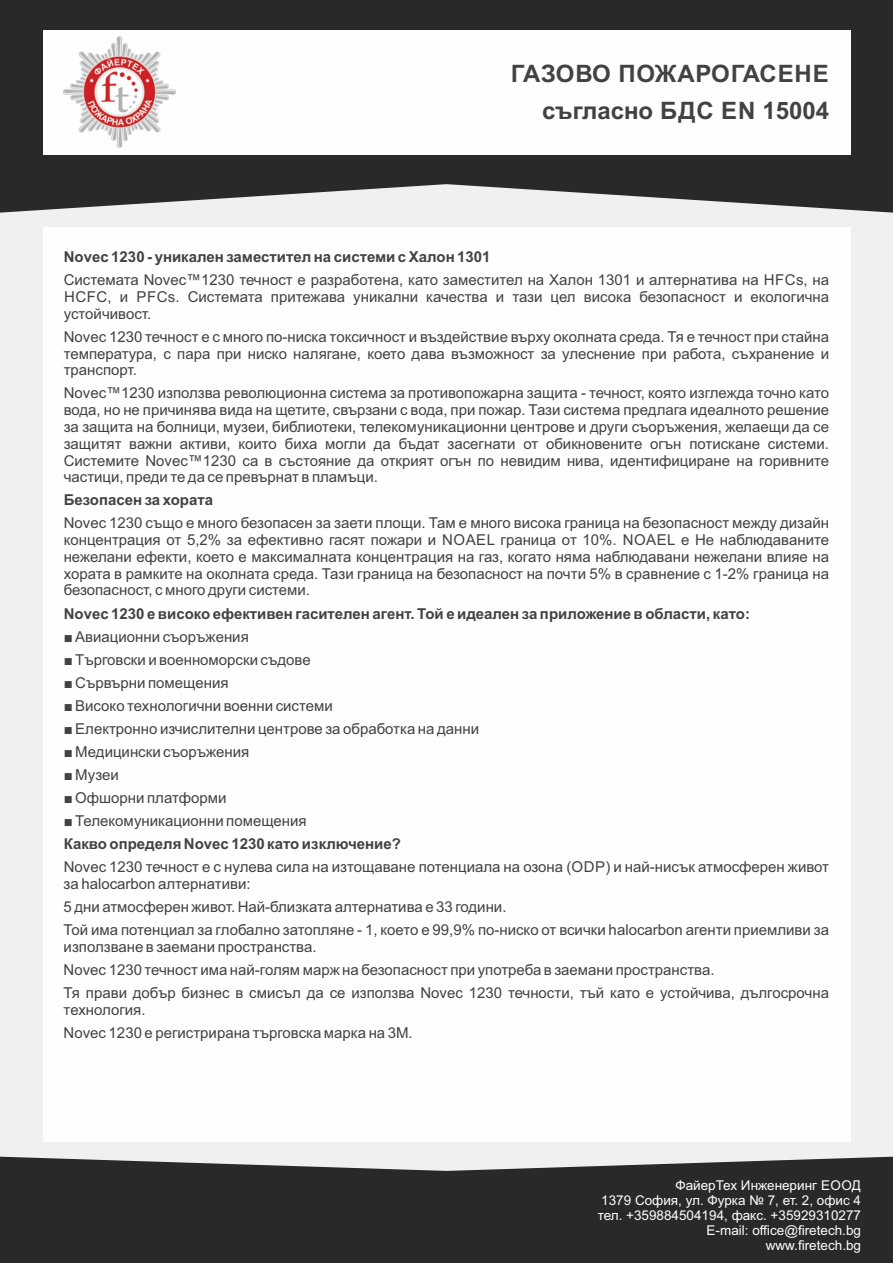
<style>
.page{position:relative;width:893px;height:1263px;background:#f0f0f0}
.page>*{position:absolute;margin:0;border:0;box-sizing:border-box;transform-origin:0 0}
.t1{font:700 24px/36.9px "Arial";color:#434242;text-align:right}
.t2{font:15px/16.8px "Arial";color:#434242;text-align:justify}
.t3{font:700 15px "Arial";color:#434242}
.t4{font:13.5px/15.1px "Arial";color:#fefefe;text-align:right}
</style>
<div class="page">
<svg style="left:0;top:0;width:893px;height:213px;background:#474747"></svg>
<div style="left:43px;top:30px;width:807px;height:124px;background:#fefefe"></div>
<div style="left:43px;top:227px;width:807px;height:915px;background:#fefefe"></div>
<div style="left:0;top:1157px;width:893px;height:106px;background:#292929"></div>
<img style="left:64px;top:36px;width:111px;height:112px">
<h1 class="t1" style="left:511px;top:57px;width:320px">ГАЗОВО ПОЖАРОГАСЕНЕ съгласно БДС EN 15004</h1>
<p class="t3" style="left:64px;top:251px;width:428px">Novec 1230 - уникален заместител на системи с Халон 1301</p>
<p class="t2" style="left:64px;top:273px;width:767px">Системата Novec™1230 течност е разработена, като заместител на Халон 1301 и алтернатива на HFCs, на HCFC, и PFCs. Системата притежава уникални качества и тази цел висока безопасност и екологична устойчивост.</p>
<p class="t2" style="left:64px;top:330px;width:767px">Novec 1230 течност е с много по-ниска токсичност и въздействие върху околната среда. Тя е течност при стайна температура, с пара при ниско налягане, което дава възможност за улеснение при работа, съхранение и транспорт.</p>
<p class="t2" style="left:64px;top:386px;width:767px">Novec™1230 използва революционна система за противопожарна защита - течност, която изглежда точно като вода, но не причинява вида на щетите, свързани с вода, при пожар. Тази система предлага идеалното решение за защита на болници, музеи, библиотеки, телекомуникационни центрове и други съоръжения, желаещи да се защитят важни активи, които биха могли да бъдат засегнати от обикновените огън потискане системи.<br>Системите Novec™1230 са в състояние да открият огън по невидим нива, идентифициране на горивните частици, преди те да се превърнат в пламъци.</p>
<p class="t3" style="left:64px;top:494px;width:151px">Безопасен за хората</p>
<p class="t2" style="left:64px;top:516px;width:767px">Novec 1230 също е много безопасен за заети площи. Там е много висока граница на безопасност между дизайн концентрация от 5,2% за ефективно гасят пожари и NOAEL граница от 10%. NOAEL е Не наблюдаваните нежелани ефекти, което е максималната концентрация на газ, когато няма наблюдавани нежелани влияе на хората в рамките на околната среда. Тази граница на безопасност на почти 5% в сравнение с 1-2% граница на безопасност, с много други системи.</p>
<p class="t3" style="left:64px;top:608px;width:688px">Novec 1230 е високо ефективен гасителен агент. Той е идеален за приложение в области, като:</p>
<p class="t2" style="left:64px;top:629px;width:187px">■ Авиационни съоръжения</p>
<p class="t2" style="left:64px;top:652px;width:248px">■ Търговски и военноморски съдове</p>
<p class="t2" style="left:64px;top:675px;width:166px">■ Сървърни помещения</p>
<p class="t2" style="left:64px;top:698px;width:271px">■ Високо технологични военни системи</p>
<p class="t2" style="left:64px;top:721px;width:417px">■ Електронно изчислителни центрове за обработка на данни</p>
<p class="t2" style="left:64px;top:745px;width:187px">■ Медицински съоръжения</p>
<p class="t2" style="left:64px;top:768px;width:57px">■ Музеи</p>
<p class="t2" style="left:64px;top:791px;width:164px">■ Офшорни платформи</p>
<p class="t2" style="left:64px;top:814px;width:244px">■ Телекомуникационни помещения</p>
<p class="t3" style="left:64px;top:838px;width:339px">Какво определя Novec 1230 като изключение?</p>
<p class="t2" style="left:64px;top:860px;width:767px">Novec 1230 течност е с нулева сила на изтощаване потенциала на озона (ODP) и най-нисък атмосферен живот за halocarbon алтернативи:</p>
<p class="t2" style="left:64px;top:896px;width:767px;line-height:23.1px">5 дни атмосферен живот. Най-близката алтернатива е 33 години.<br>Той има потенциал за глобално затопляне - 1, което е 99,9% по-ниско от всички halocarbon агенти приемливи за</p>
<p class="t2" style="left:64px;top:936px;width:767px;line-height:23.1px;text-align:left">използване в заемани пространства.<br>Novec 1230 течност има най-голям марж на безопасност при употреба в заемани пространства.<br>Тя прави добър бизнес в смисъл да се използва Novec 1230 течности, тъй като е устойчива, дългосрочна</p>
<p class="t2" style="left:64px;top:999px;width:351px;line-height:23.1px">технология.<br>Novec 1230 е регистрирана търговска марка на 3M.</p>
<p class="t4" style="left:598px;top:1178px;width:265px">ФайерТех Инженеринг ЕООД<br>1379 София, ул. Фурка № 7, ет. 2, офис 4 тел. +359884504194, факс. +35929310277<br>E-mail: office@firetech.bg<br>www.firetech.bg</p>
</div>
